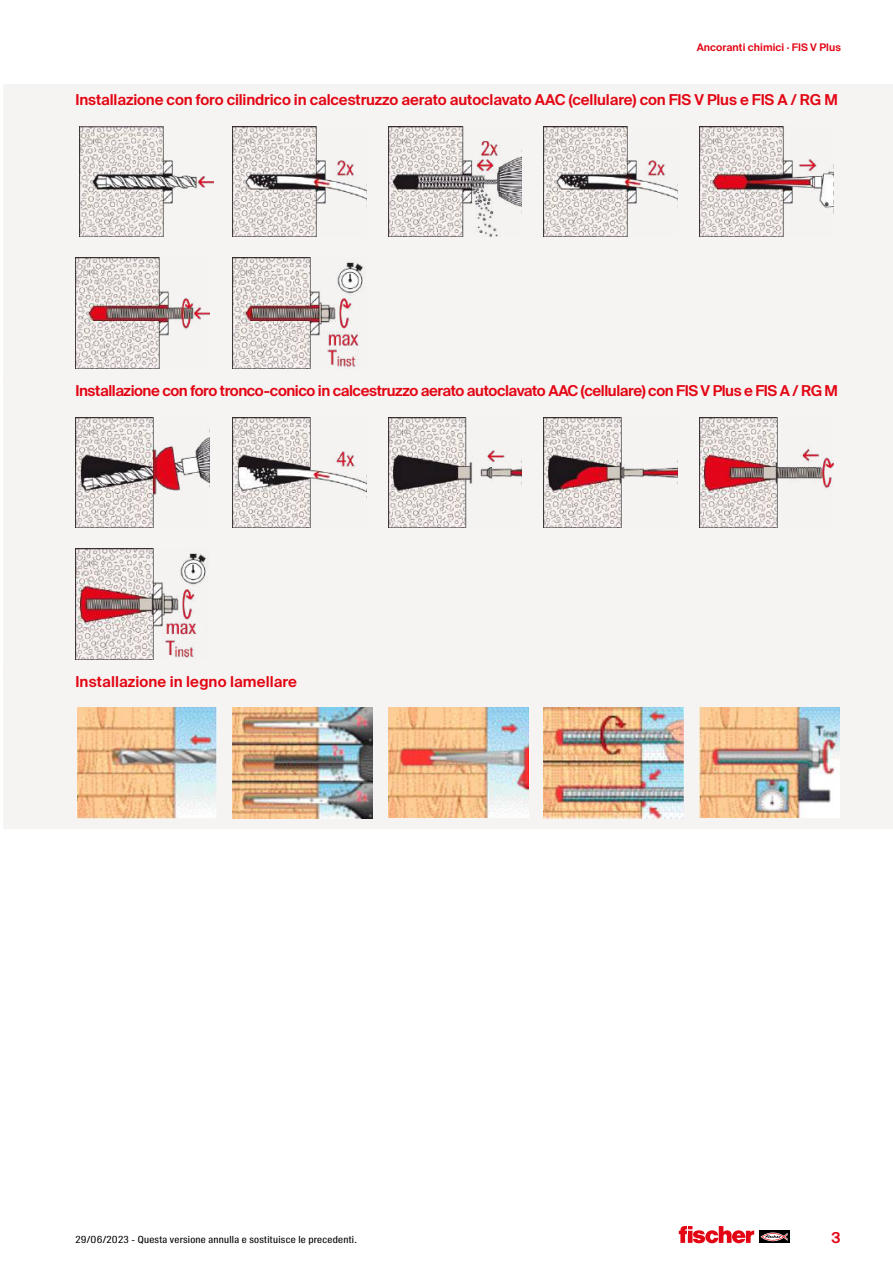
<style>
.page{position:relative;width:893px;height:1263px;background:#fff}
.page>*{position:absolute;margin:0;border:0;box-sizing:border-box;transform-origin:0 0}
.t1{font:600 15px "fischerstrong";letter-spacing:-.01em;color:#e30513}
.t2{font:600 15px "fischerstrong";letter-spacing:-.03em;color:#e30513}
.t3{font:600 10.5px "fischerstrong";letter-spacing:.005em;color:#e30513}
.t4{font:9.75px "fischerstrong Cond";letter-spacing:.025em;color:#000;scale:1.1 1}
</style>
<div class="page">
<svg style="left:759px;top:1231px;width:30px;height:12px"></svg>
<svg style="left:760px;top:1232px;width:27px;height:9px"></svg>
<svg style="left:679px;top:1226px;width:75px;height:17px"></svg>
<div style="left:3px;top:84px;width:890px;height:300px;background:#f5f4f3"></div>
<div style="left:3px;top:375px;width:890px;height:300px;background:#f5f4f3"></div>
<div style="left:3px;top:666px;width:890px;height:163px;background:#f5f4f3"></div>
<img style="left:80px;top:126px;width:134px;height:111px">
<img style="left:232px;top:126px;width:134px;height:111px">
<img style="left:388px;top:126px;width:134px;height:111px">
<img style="left:544px;top:126px;width:134px;height:111px">
<img style="left:699px;top:126px;width:134px;height:111px">
<img style="left:75px;top:258px;width:134px;height:110px">
<img style="left:232px;top:258px;width:131px;height:110px">
<img style="left:75px;top:417px;width:134px;height:111px">
<img style="left:232px;top:417px;width:134px;height:111px">
<img style="left:388px;top:417px;width:134px;height:111px">
<img style="left:544px;top:417px;width:134px;height:111px">
<img style="left:699px;top:417px;width:134px;height:111px">
<img style="left:75px;top:549px;width:131px;height:110px">
<img style="left:77px;top:708px;width:140px;height:110px">
<img style="left:233px;top:708px;width:139px;height:110px">
<img style="left:388px;top:708px;width:140px;height:110px">
<img style="left:544px;top:708px;width:140px;height:110px">
<img style="left:700px;top:708px;width:139px;height:110px">
<p class="t3" style="left:697px;top:41px;width:146px">Ancoranti chimici · FIS V Plus</p>
<p class="t1" style="left:75px;top:91px;width:764px">Installazione con foro cilindrico in calcestruzzo aerato autoclavato AAC (cellulare) con FIS V Plus e FIS A / RG M</p>
<p class="t2" style="left:75px;top:382px;width:764px">Installazione con foro tronco-conico in calcestruzzo aerato autoclavato AAC (cellulare) con FIS V Plus e FIS A / RG M</p>
<p class="t1" style="left:75px;top:673px;width:223px">Installazione in legno lamellare</p>
<p class="t4" style="left:75px;top:1234px;width:257px">29/06/2023 - Questa versione annulla e sostituisce le precedenti.</p>
<p class="t1" style="left:831px;top:1229px;width:12px">3</p>
</div>
